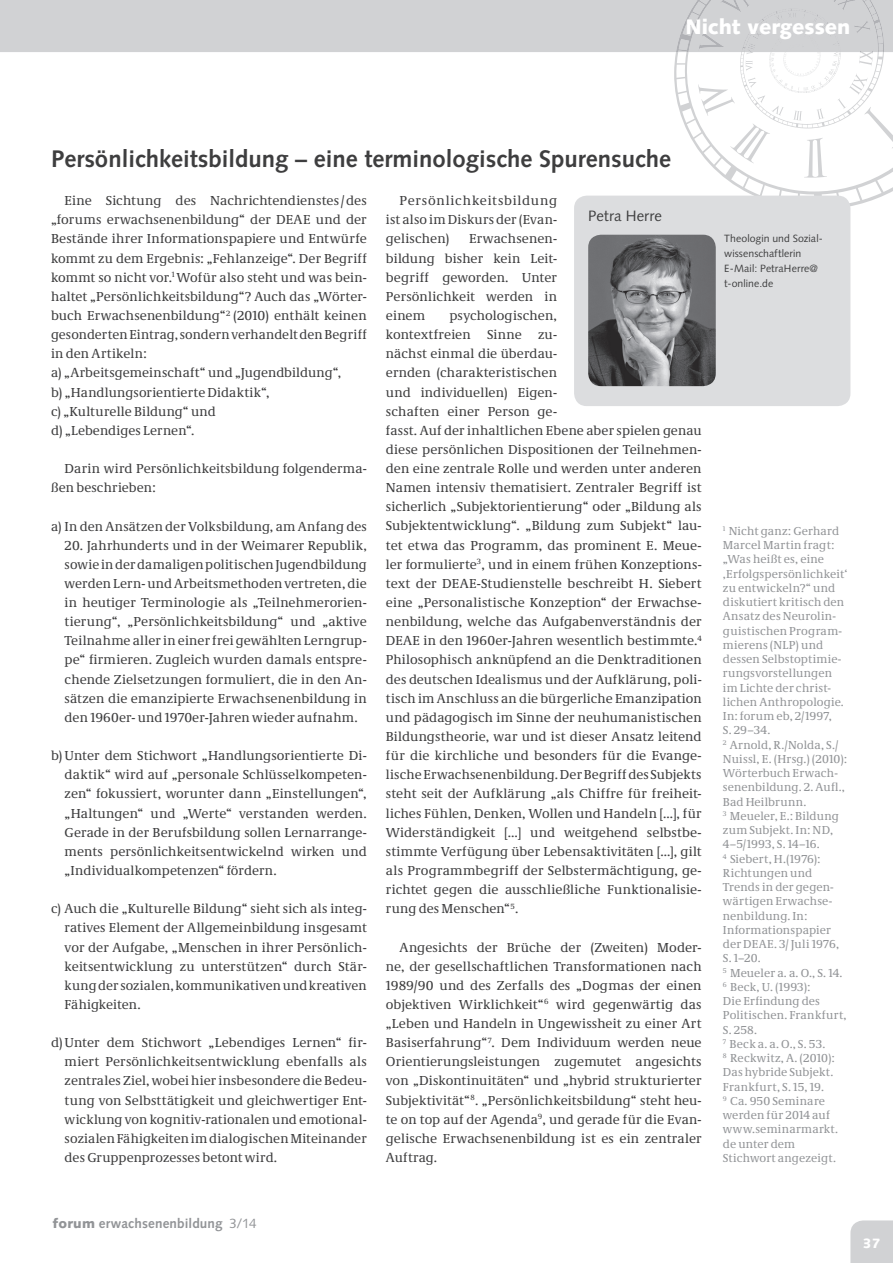
<style>
.page{position:relative;width:893px;height:1263px;background:#fff}
.page>*{position:absolute;margin:0;border:0;box-sizing:border-box;transform-origin:0 0}
.t1{font:700 24px "Syntax LT Std";color:#3e3e3f}
.t2{font:900 21px "Syntax LT Std";color:#fff}
.t3{font:15px "Syntax LT Std";color:#3e3e3f}
.t4{font:13.5px/19.2px "Neue Demos";letter-spacing:.01em;color:#3e3e3f;text-align:justify}
.t5{font:700 13.5px "Syntax LT Std";letter-spacing:.01em;color:#929497}
.t6{font:900 13.5px "Syntax LT Std";color:#fff}
.t7{font:12px/14.2px "Neue Demos";letter-spacing:.015em;color:#939598}
.t8{font:10.5px/15px "Syntax LT Std";letter-spacing:.005em;color:#3e3e3f}
.s1{font-weight:900}
.s2{font-weight:400}
</style>
<div class="page">
<div style="left:0;top:0;width:674px;height:52px;background:#d1d2d4"></div>
<div style="left:850px;top:1220px;width:43px;height:43px;background:#d1d2d4"></div>
<svg style="left:674px;top:0;width:219px;height:210px"></svg>
<div style="left:574px;top:196px;width:276px;height:210px;background:#dcdddf;border-radius:13px"></div>
<img style="left:588px;top:235px;width:128px;height:151px;border-radius:13px">
<h2 class="t2" style="left:685px;top:14px;width:167px">Nicht vergessen</h2>
<h1 class="t1" style="left:51px;top:144px;width:622px">Persönlichkeitsbildung – eine terminologische Spurensuche</h1>
<p class="t3" style="left:588px;top:207px;width:75px">Petra Herre</p>
<p class="t4" style="left:51px;top:192px;width:317px;text-align:left;text-indent:14px">Eine Sichtung des Nachrichtendienstes / des „ forums erwachsenenbildung“ der DEAE und der Bestände ihrer Informationspapiere und Entwürfe kommt zu dem Ergebnis: „Fehlanzeige“. Der Begriff kommt so nicht vor.<sup>1</sup> Wofür also steht und was bein&shy;haltet „Persönlichkeitsbildung“? Auch das „Wörter&shy;buch Erwachsenenbildung“<sup>2</sup> (2010) enthält keinen gesonderten Eintrag, sondern verhandelt den Begriff in den Artikeln:<br>a) „Arbeitsgemeinschaft“ und „Jugendbildung“,<br>b) „Handlungsorientierte Didaktik“,<br>c) „Kulturelle Bildung“ und<br>d) „Lebendiges Lernen“.</p>
<p class="t4" style="left:51px;top:460px;width:317px;text-indent:14px">Darin wird Persönlichkeitsbildung folgenderma&shy;ßen beschrieben:</p>
<p class="t4" style="left:51px;top:518px;width:317px">a) In den Ansätzen der Volksbildung, am Anfang des</p>
<p class="t4" style="left:65px;top:537px;width:304px">20. Jahrhunderts und in der Weimarer Republik, sowie in der damaligen politischen Jugendbildung werden Lern- und Arbeitsmethoden vertreten, die in heutiger Terminologie als „Teilnehmerorien&shy;tierung“, „Persönlichkeitsbildung“ und „aktive Teilnahme aller in einer frei gewählten Lerngrup&shy;pe“ firmieren. Zugleich wurden damals entspre&shy;chende Zielsetzungen formuliert, die in den An&shy;sätzen die emanzipierte Erwachsenenbildung in den 1960er- und 1970er-Jahren wieder aufnahm.</p>
<p class="t4" style="left:65px;top:747px;width:304px;text-indent:-14px">b) Unter dem Stichwort „Handlungsorientierte Di&shy;daktik“ wird auf „personale Schlüsselkompeten&shy;zen“ fokussiert, worunter dann „Einstellungen“, „Haltungen“ und „Werte“ verstanden werden.<br>Gerade in der Berufsbildung sollen Lernarrange&shy;ments persönlichkeitsentwickelnd wirken und „Individualkompetenzen“ fördern.</p>
<p class="t4" style="left:65px;top:900px;width:304px;text-indent:-14px">c) Auch die „Kulturelle Bildung“ sieht sich als integ&shy;ratives Element der Allgemeinbildung insgesamt vor der Aufgabe, „Menschen in ihrer Persönlich&shy;keitsentwicklung zu unterstützen“ durch Stär&shy;kung der sozialen, kommunikativen und kreativen Fähigkeiten.</p>
<p class="t4" style="left:65px;top:1034px;width:304px;text-indent:-14px">d) Unter dem Stichwort „Lebendiges Lernen“ fir&shy;miert Persönlichkeitsentwicklung ebenfalls als zentrales Ziel, wobei hier insbesondere die Bedeu&shy;tung von Selbsttätigkeit und gleichwertiger Ent&shy;wicklung von kognitiv-rationalen und emotional&shy;sozialen Fähigkeiten im dialogischen Miteinander des Gruppenprozesses betont wird.</p>
<p class="t4" style="left:386px;top:192px;width:173px;text-indent:14px">Persönlichkeitsbildung ist also im Diskurs der (Evan&shy;gelischen)</p>
<p class="t4" style="left:386px;top:231px;width:173px;text-indent:83px">Erwachsenen&shy;bildung bisher kein Leit&shy;begriff geworden. Unter Persönlichkeit werden in einem</p>
<p class="t4" style="left:386px;top:307px;width:317px;text-align:left;text-indent:63px">psychologischen,<br>kontextfreien Sinne zu-<br>nächst einmal die überdau-<br>ernden (charakteristischen<br>und individuellen) Eigen-<br>schaften einer Person ge-<br>fasst. Auf der inhaltlichen Ebene aber spielen genau diese persönlichen Dispositionen der Teilnehmen&shy;den eine zentrale Rolle und werden unter anderen Namen intensiv thematisiert. Zentraler Begriff ist sicherlich „Subjektorientierung“ oder „Bildung als Subjektentwicklung“. „Bildung zum Subjekt“ lau&shy;tet etwa das Programm, das prominent E. Meue&shy;ler formulierte<sup>3</sup>, und in einem frühen Konzeptions&shy;text der DEAE-Studienstelle beschreibt H. Siebert eine „Personalistische Konzeption“ der Erwachse&shy;nenbildung, welche das Aufgabenverständnis der DEAE in den 1960er-Jahren wesentlich bestimmte.<sup>4<br></sup>Philosophisch anknüpfend an die Denktraditionen des deutschen Idealismus und der Aufklärung, poli&shy;tisch im Anschluss an die bürgerliche Emanzipation und pädagogisch im Sinne der neuhumanistischen Bildungstheorie, war und ist dieser Ansatz leitend für die kirchliche und besonders für die Evange&shy;lische Erwachsenenbildung. Der Begriff des Subjekts steht seit der Aufklärung „als Chiffre für freiheit&shy;liches Fühlen, Denken, Wollen und Handeln […], für Widerständigkeit […] und weitgehend selbstbe&shy;stimmte Verfügung über Lebensaktivitäten […], gilt als Programmbegriff der Selbstermächtigung, ge&shy;richtet gegen die ausschließliche Funktionalisie&shy;rung des Menschen“<sup>5</sup>.</p>
<p class="t4" style="left:386px;top:939px;width:317px;text-indent:14px">Angesichts der Brüche der (Zweiten) Moder&shy;ne, der gesellschaftlichen Transformationen nach 1989/90 und des Zerfalls des „Dogmas der einen objektiven Wirklichkeit“<sup>6</sup> wird gegenwärtig das „Leben und Handeln in Ungewissheit zu einer Art Basiserfahrung“<sup>7</sup>. Dem Individuum werden neue Orientierungsleistungen zugemutet angesichts von „Diskontinuitäten“ und „hybrid strukturierter Subjektivität“<sup>8</sup>. „Persönlichkeitsbildung“ steht heu&shy;te on top auf der Agenda<sup>9</sup>, und gerade für die Evan&shy;gelische Erwachsenenbildung ist es ein zentraler Auftrag.</p>
<p class="t8" style="left:724px;top:231px;width:100px">Theologin und Sozial&shy;wissenschaftlerin<br>E-Mail: PetraHerre@ t-online.de</p>
<p class="t7" style="left:723px;top:525px;width:126px"><sup>1</sup> Nicht ganz: Gerhard<br>Marcel Martin fragt: „Was heißt es, eine ‚Erfolgspersönlichkeit‘ zu entwickeln?“ und diskutiert kritisch den<br>Ansatz des Neurolin&shy;guistischen Program&shy;mierens (NLP) und dessen Selbstoptimie&shy;rungsvorstellungen im Lichte der christ&shy;lichen Anthropologie.<br>In: forum eb, 2/1997,<br>S. 29–34.<br><sup>2</sup> Arnold, R./Nolda, S./<br>Nuissl, E. (Hrsg.) (2010):<br>Wörterbuch Erwach&shy;senenbildung. 2. Aufl.,<br>Bad Heilbrunn.<br><sup>3</sup> Meueler, E.: Bildung zum Subjekt. In: ND,<br>4–5/1993, S. 14–16.<br><sup>4</sup> Siebert, H.(1976):<br>Richtungen und<br>Trends in der gegen&shy;wärtigen Erwachse&shy;nenbildung. In:<br>Informationspapier der DEAE. 3/ Juli 1976,<br>S. 1–20.<br><sup>5</sup> Meueler a. a. O., S. 14.<br><sup>6</sup> Beck, U. (1993):<br>Die Erfindung des<br>Politischen. Frankfurt,<br>S. 258.<br><sup>7</sup> Beck a. a. O., S. 53.<br><sup>8</sup> Reckwitz, A. (2010):<br>Das hybride Subjekt.<br>Frankfurt, S. 15, 19.<br><sup>9</sup> Ca. 950 Seminare werden für 2014 auf www.seminarmarkt. de unter dem<br>Stichwort angezeigt.</p>
<p class="t5" style="left:53px;top:1216px;width:205px"><span class="s1">forum</span> erwachsenenbildung <span class="s2">3/14</span></p>
<p class="t6" style="left:863px;top:1235px;width:19px">37</p>
</div>
